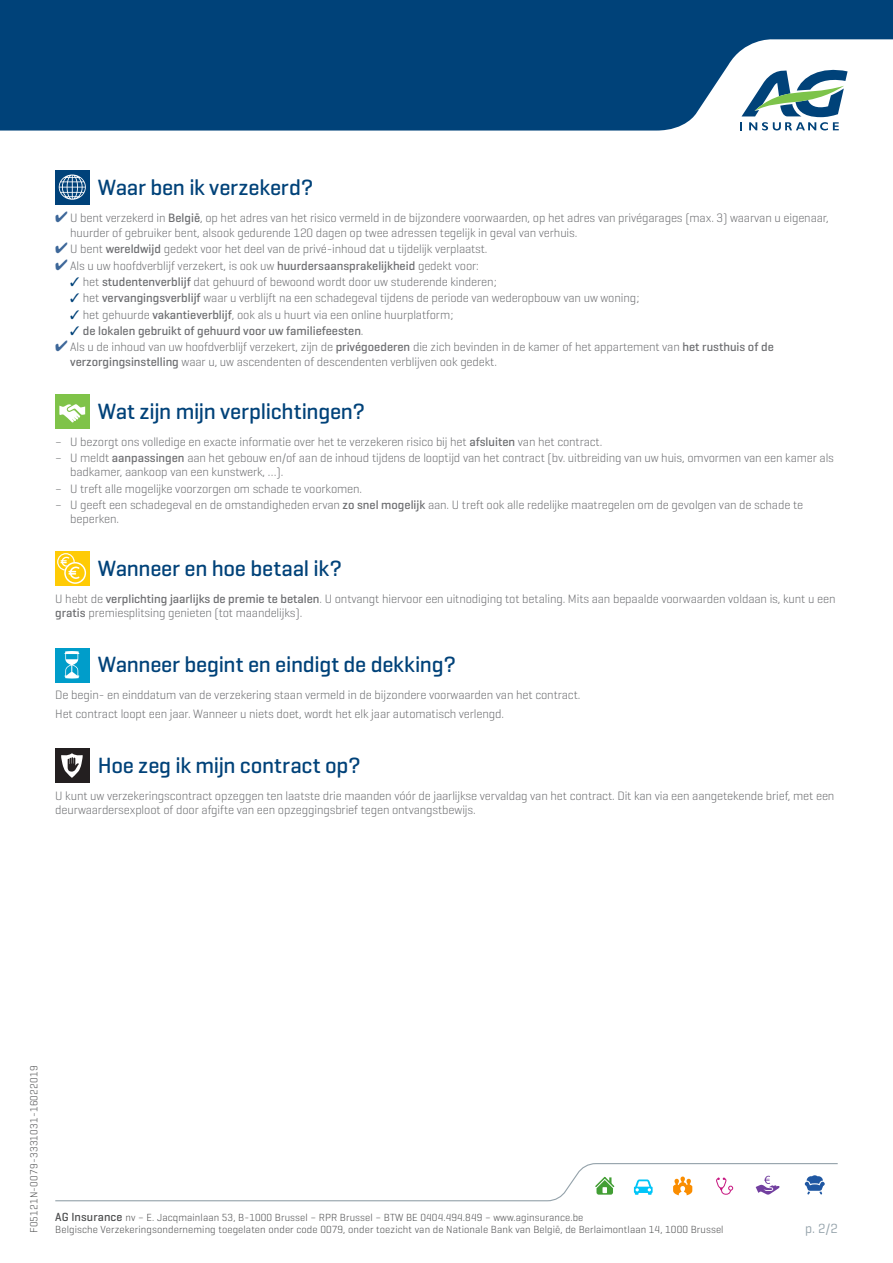
<style>
.page{position:relative;width:893px;height:1263px;background:#fff}
.page>*{position:absolute;margin:0;border:0;box-sizing:border-box;transform-origin:0 0}
.t1{font:500 22.5px "Geogrotesque";letter-spacing:-.01em;color:#004279}
.t2{font:18px "Geogrotesque";color:#333}
.t3{font:13.5px "Geogrotesque";color:#94a2aa}
.t4{font:300 12.3px/14.2px "Geogrotesque";letter-spacing:-.01em;color:#6c6d70}
.t5{font:500 12.3px "Geogrotesque";color:#6c6d70}
.t6{font:300 10.5px "Geogrotesque";letter-spacing:.01em;color:#4b4c4d}
.s1{color:#3d6799}
.s2{font-weight:500}
.s3{color:#004279}
.s4{font-weight:300}
.s5{font-weight:500;font-size:12px}
</style>
<div class="page">
<svg style="left:55px;top:1163px;width:783px;height:39px"></svg>
<svg style="left:0;top:0;width:893px;height:131px;background:#165284"></svg>
<svg style="left:740px;top:66px;width:108px;height:64px"></svg>
<div style="left:55px;top:170px;width:34px;height:34px;background:#00427a"></div>
<svg style="left:59px;top:174px;width:27px;height:26px"></svg>
<div style="left:55px;top:394px;width:34px;height:34px;background:#7fc349"></div>
<svg style="left:59px;top:404px;width:26px;height:19px"></svg>
<div style="left:55px;top:552px;width:34px;height:34px;background:#ffcb05"></div>
<svg style="left:57px;top:553px;width:29px;height:31px"></svg>
<div style="left:55px;top:648px;width:34px;height:34px;background:#009dca"></div>
<svg style="left:64px;top:651px;width:15px;height:27px"></svg>
<div style="left:55px;top:749px;width:34px;height:34px;background:#231f20"></div>
<svg style="left:61px;top:753px;width:22px;height:25px"></svg>
<h1 class="t1" style="left:98px;top:174px;width:217px">Waar ben ik verzekerd?</h1>
<p class="t4" style="left:70px;top:211px;width:760px;text-indent:-15px"><span class="s1">✔</span> U bent verzekerd in <span class="s2">België</span>, op het adres van het risico vermeld in de bijzondere voorwaarden, op het adres van privégarages (max. 3) waarvan u eigenaar, huurder of gebruiker bent, alsook gedurende 120 dagen op twee adressen tegelijk in geval van verhuis.</p>
<p class="t4" style="left:55px;top:241px;width:434px"><span class="s1">✔</span> U bent <span class="s2">wereldwijd</span> gedekt voor het deel van de privé-inhoud dat u tijdelijk verplaatst.</p>
<p class="t4" style="left:55px;top:258px;width:425px"><span class="s1">✔</span> Als u uw hoofdverblijf verzekert, is ook uw <span class="s2">huurdersaansprakelijkheid</span> gedekt voor:</p>
<p class="t4" style="left:70px;top:274px;width:428px"><span class="s3">✓</span> het <span class="s2">studentenverblijf</span> dat gehuurd of bewoond wordt door uw studerende kinderen;</p>
<p class="t4" style="left:70px;top:291px;width:571px"><span class="s3">✓</span> het <span class="s2">vervangingsverblijf</span> waar u verblijft na een schadegeval tijdens de periode van wederopbouw van uw woning;</p>
<p class="t4" style="left:70px;top:307px;width:385px"><span class="s3">✓</span> het gehuurde <span class="s2">vakantieverblijf</span>, ook als u huurt via een online huurplatform;</p>
<p class="t5" style="left:70px;top:323px;width:295px"><span class="s3">✓</span> de lokalen gebruikt of gehuurd voor uw familiefeesten<span class="s4">.</span></p>
<p class="t4" style="left:70px;top:340px;width:705px;text-indent:-15px"><span class="s1">✔</span> Als u de inhoud van uw hoofdverblijf verzekert, zijn de <span class="s2">privégoederen</span> die zich bevinden in de kamer of het appartement van <span class="s2">het rusthuis of de verzorgingsinstelling</span> waar u, uw ascendenten of descendenten verblijven ook gedekt.</p>
<h1 class="t1" style="left:98px;top:397px;width:269px">Wat zijn mijn verplichtingen?</h1>
<p class="t4" style="left:55px;top:434px;width:549px">– U bezorgt ons volledige en exacte informatie over het te verzekeren risico bij het <span class="s2">afsluiten</span> van het contract.</p>
<p class="t4" style="left:70px;top:450px;width:765px;text-indent:-15px">– U meldt <span class="s2">aanpassingen</span> aan het gebouw en/of aan de inhoud tijdens de looptijd van het contract (bv. uitbreiding van uw huis, omvormen van een kamer als badkamer, aankoop van een kunstwerk, …).</p>
<p class="t4" style="left:55px;top:481px;width:308px">– U treft alle mogelijke voorzorgen om schade te voorkomen.</p>
<p class="t4" style="left:70px;top:497px;width:734px;text-indent:-15px">– U geeft een schadegeval en de omstandigheden ervan <span class="s2">zo snel mogelijk</span> aan. U treft ook alle redelijke maatregelen om de gevolgen van de schade te beperken.</p>
<h1 class="t1" style="left:98px;top:554px;width:246px">Wanneer en hoe betaal ik?</h1>
<p class="t4" style="left:55px;top:591px;width:782px">U hebt de <span class="s2">verplichting jaarlijks de premie te betalen</span>. U ontvangt hiervoor een uitnodiging tot betaling. Mits aan bepaalde voorwaarden voldaan is, kunt u een <span class="s2">gratis</span> premiesplitsing genieten (tot maandelijks).</p>
<h1 class="t1" style="left:98px;top:651px;width:360px">Wanneer begint en eindigt de dekking?</h1>
<p class="t4" style="left:55px;top:685px;width:527px;line-height:18.5px">De begin- en einddatum van de verzekering staan vermeld in de bijzondere voorwaarden van het contract.<br>Het contract loopt een jaar. Wanneer u niets doet, wordt het elk jaar automatisch verlengd.</p>
<h1 class="t1" style="left:98px;top:751px;width:264px">Hoe zeg ik mijn contract op?</h1>
<p class="t4" style="left:55px;top:788px;width:781px">U kunt uw verzekeringscontract opzeggen ten laatste drie maanden vóór de jaarlijkse vervaldag van het contract. Dit kan via een aangetekende brief, met een deurwaardersexploot of door afgifte van een opzeggingsbrief tegen ontvangstbewijs.</p>
<p class="t6" style="left:28px;top:1233px;width:169px;rotate:-90deg">F05121N-0079-3331031-16022019</p>
<p class="t6" style="left:55px;top:1211px;width:530px"><span class="s5">AG Insurance</span> nv – E. Jacqmainlaan 53, B-1000 Brussel – RPR Brussel – BTW BE 0404.494.849 – www.aginsurance.be</p>
<p class="t6" style="left:55px;top:1223px;width:670px">Belgische Verzekeringsonderneming toegelaten onder code 0079, onder toezicht van de Nationale Bank van België, de Berlaimontlaan 14, 1000 Brussel</p>
<h2 class="t2" style="left:598px;top:1224px;width:72px">MOBILITY</h2>
<p class="t3" style="left:805px;top:1220px;width:34px">p. 2/2</p>
</div>
